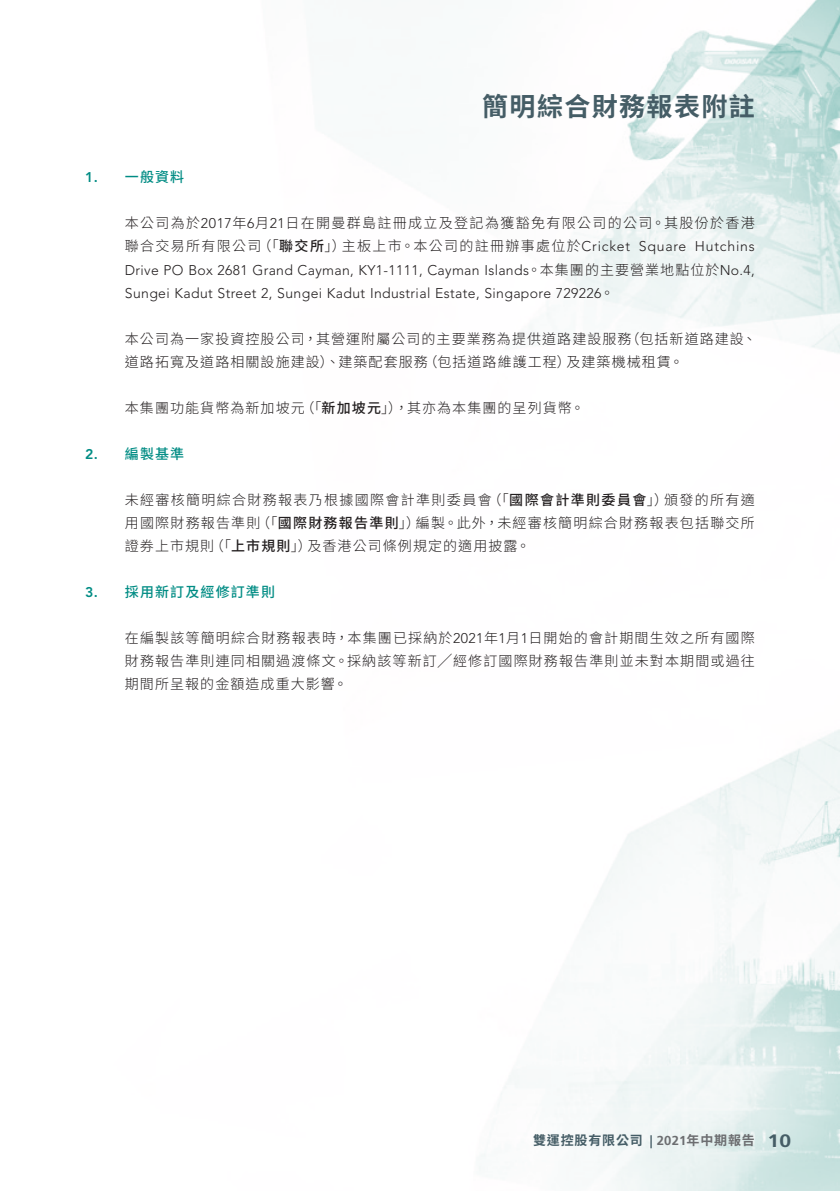
<style>
.page{position:relative;width:840px;height:1191px;background:#fff}
.page>*{position:absolute;margin:0;border:0;box-sizing:border-box;transform-origin:0 0}
.t1{font:700 26px "Source Han Sans TC";letter-spacing:.055em;color:#455d66}
.t2{font:700 18px "Frutiger LT Std";color:#455d66;scale:1.17 1}
.Notes{font:300 14px/23px "Source Han Sans TC";letter-spacing:.08em;color:#231f20}
.Notes-2{font:300 14px/23px "Avenir LT Std";letter-spacing:.025em;color:#231f20}
.Notes-3{font:500 14px "Source Han Sans TC";letter-spacing:.1em;color:#231f20}
.Notes_HD1{font:500 14px "Source Han Sans TC";letter-spacing:.08em;color:#008c84}
.Notes_HD1-2{font:800 14px "Avenir LT Std";color:#008c84}
.t3{font:700 13px "Source Han Sans TC";letter-spacing:.065em;color:#6c6d70}
.t4{font:700 13px "Source Han Sans TC";letter-spacing:.065em;color:#455d66}
.s1{font-family:"Avenir LT Std"}
.s2{font-weight:500}
.s3{font-family:"Source Han Sans TC"}
.s4{font-weight:300}
.s5{font-family:"Frutiger LT Std";color:#455d66}
.s6{font-family:"Frutiger LT Std"}
</style>
<div class="page">
<img style="left:479px;top:0;width:360px;height:1191px">
<p class="Notes_HD1-2" style="left:85px;top:169px;width:14px">1.</p>
<p class="Notes_HD1-2" style="left:85px;top:445px;width:14px">2.</p>
<p class="Notes_HD1-2" style="left:85px;top:583px;width:14px">3.</p>
<p class="Notes_HD1" style="left:125px;top:169px;width:61px">一般資料</p>
<h1 class="t1" style="left:482px;top:92px;width:274px">簡明綜合財務報表附註</h1>
<p class="Notes" style="left:125px;top:212px;width:631px;text-align:right">本公司為於<span class="s1">2017</span>年 月<span class="s1">6 21</span>日在開曼群島註冊成立及登記為獲豁免有限公司的公司。其股份於香港<br><span class="s1">Hutchins</span></p>
<p class="Notes" style="left:257px;top:235px;width:90px">（「<span class="s2">聯交所</span>」）</p>
<p class="Notes-2" style="left:125px;top:235px;width:631px"><span class="s3">聯合交易所有限公司<br></span>Drive PO Box 2681 Grand Cayman, KY1-1111, Cayman Islands<span class="s3">。本集團的主要營業地點位於</span>No.4,<br>Sungei Kadut Street 2, Sungei Kadut Industrial Estate, Singapore 729226<span class="s3">。</span></p>
<p class="Notes" style="left:625px;top:327px;width:132px">（包括新道路建設、</p>
<p class="Notes" style="left:341px;top:235px;width:290px">主板上市。本公司的註冊辦事處位於<span class="s1">Cricket</span></p>
<p class="Notes-2" style="left:638px;top:235px;width:49px">Square</p>
<p class="Notes" style="left:566px;top:327px;width:118px;text-indent:-441px">本公司為一家投資控股公司，其營運附屬公司的主要業務為提供道路建設服務<br>及建築機械租賃。</p>
<p class="Notes" style="left:125px;top:350px;width:304px">道路拓寬及道路相關設施建設）、建築配套服務</p>
<p class="Notes" style="left:394px;top:396px;width:191px">，其亦為本集團的呈列貨幣。</p>
<p class="Notes" style="left:423px;top:350px;width:149px">（包括道路維護工程）</p>
<p class="Notes" style="left:300px;top:396px;width:103px">（「<span class="s2">新加坡元</span>」）</p>
<p class="Notes" style="left:125px;top:396px;width:181px">本集團功能貨幣為新加坡元</p>
<p class="Notes_HD1" style="left:125px;top:445px;width:61px">編製基準</p>
<p class="Notes-3" style="left:487px;top:491px;width:182px"><span class="s4">（「</span>國際會計準則委員會<span class="s4">」）</span></p>
<p class="Notes" style="left:663px;top:488px;width:92px">頒發的所有適</p>
<p class="Notes" style="left:416px;top:488px;width:340px;text-indent:-291px">未經審核簡明綜合財務報表乃根據國際會計準則委員會<br>編製。此外，未經審核簡明綜合財務報表包括聯交所</p>
<p class="Notes-3" style="left:256px;top:514px;width:165px"><span class="s4">（「</span>國際財務報告準則<span class="s4">」）</span></p>
<p class="Notes" style="left:125px;top:511px;width:137px">用國際財務報告準則</p>
<p class="Notes" style="left:210px;top:534px;width:103px">（「<span class="s2">上市規則</span>」）</p>
<p class="Notes" style="left:307px;top:534px;width:224px">及香港公司條例規定的適用披露。</p>
<p class="Notes" style="left:125px;top:534px;width:91px">證券上市規則</p>
<p class="Notes_HD1" style="left:125px;top:583px;width:152px">採用新訂及經修訂準則</p>
<p class="Notes" style="left:125px;top:626px;width:631px;text-align:justify">在編製該等簡明綜合財務報表時，本集團已採納於<span class="s1">2021</span>年月<span class="s1">1 1</span>日開始的會計期間生效之所有國際財務報告準則連同相關過渡條文。採納該等新訂╱經修訂國際財務報告準則並未對本期間或過往期間所呈報的金額造成重大影響。</p>
<p class="t4" style="left:532px;top:1132px;width:111px">雙運控股有限公司</p>
<p class="t3" style="left:649px;top:1132px;width:107px"><span class="s5">|</span> <span class="s6">2021</span>年中期報告</p>
<p class="t2" style="left:766px;top:1129px;width:22px">10</p>
</div>
